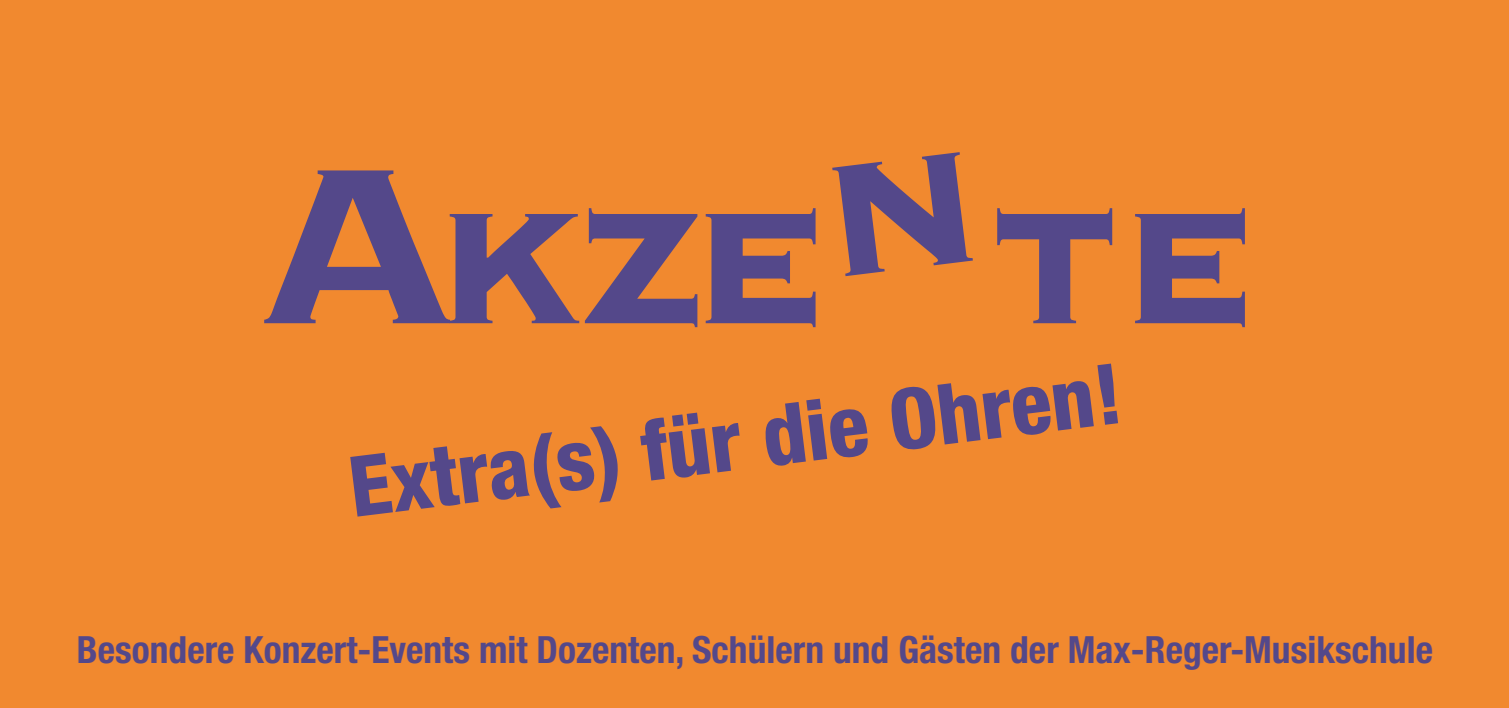
<style>
.page{position:relative;width:1509px;height:708px;background:#fff}
.page>*{position:absolute;margin:0;border:0;box-sizing:border-box;transform-origin:0 0}
.t1{font:700 207.5px "Copperplate";color:#54488a}
.t2{font:800 condensed 84px "Helvetica Neue LT Pro";color:#54488a}
.t3{font:700 condensed 37.5px "Helvetica Neue LT Pro";color:#54488a}
.s1{font-size:290.25px}
</style>
<div class="page">
<div style="left:0;top:0;width:1508px;height:707px;background:#f1892f"></div>
<h1 class="t1" style="left:252px;top:130px;width:1005px"><span class="s1">A</span>KZE TE</h1>
<h2 class="t2" style="left:343px;top:435px;width:779px;rotate:-7deg">Extra(s) für die Ohren!</h2>
<p class="t3" style="left:77px;top:626px;width:1357px">Besondere Konzert-Events mit Dozenten, Schülern und Gästen der Max-Reger-Musikschule</p>
</div>
